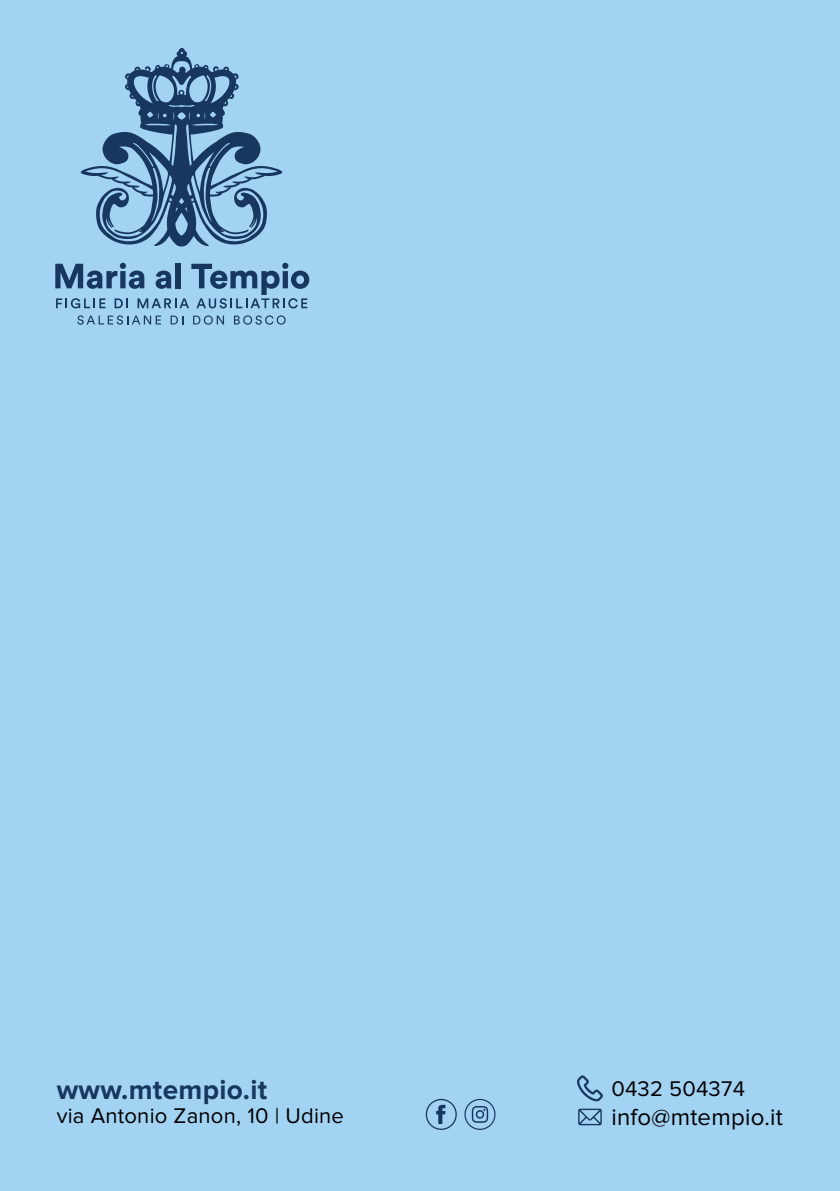
<style>
.page{position:relative;width:840px;height:1191px;background:#fff}
.page>*{position:absolute;margin:0;border:0;box-sizing:border-box;transform-origin:0 0}
.t1{font:700 28px "Proxima Nova";letter-spacing:.01em;color:#17375f}
.t2{font:24px "Proxima Nova";letter-spacing:.01em;color:#000}
.t3{font:22px "Proxima Nova";letter-spacing:.01em;color:#000}
</style>
<div class="page">
<div style="left:0;top:0;width:839px;height:1191px;background:#a2d3f3"></div>
<svg style="left:577px;top:1075px;width:25px;height:26px"></svg>
<svg style="left:578px;top:1108px;width:23px;height:17px"></svg>
<svg style="left:80px;top:48px;width:202px;height:198px"></svg>
<svg style="left:77px;top:315px;width:84px;height:10px"></svg>
<svg style="left:170px;top:315px;width:13px;height:9px"></svg>
<svg style="left:193px;top:315px;width:31px;height:10px"></svg>
<svg style="left:234px;top:315px;width:51px;height:10px"></svg>
<svg style="left:55px;top:263px;width:254px;height:45px"></svg>
<svg style="left:426px;top:1100px;width:29px;height:28px"></svg>
<div style="left:425px;top:1098px;width:31px;height:32px;border:2px solid #17375f;border-radius:50%"></div>
<div style="left:427px;top:1100px;width:28px;height:28px;background:#a2d3f3;border-radius:50%"></div>
<svg style="left:436px;top:1104px;width:9px;height:20px"></svg>
<svg style="left:465px;top:1099px;width:29px;height:30px"></svg>
<div style="left:464px;top:1098px;width:31px;height:32px;border:1px solid #17375f;border-radius:50%"></div>
<svg style="left:471px;top:1106px;width:17px;height:16px"></svg>
<p class="t1" style="left:57px;top:1076px;width:212px">www.mtempio.it</p>
<p class="t3" style="left:57px;top:1105px;width:288px">via Antonio Zanon, 10 | Udine</p>
<p class="t3" style="left:611px;top:1079px;width:135px">0432 504374</p>
<p class="t2" style="left:611px;top:1106px;width:173px">info@mtempio.it</p>
</div>
